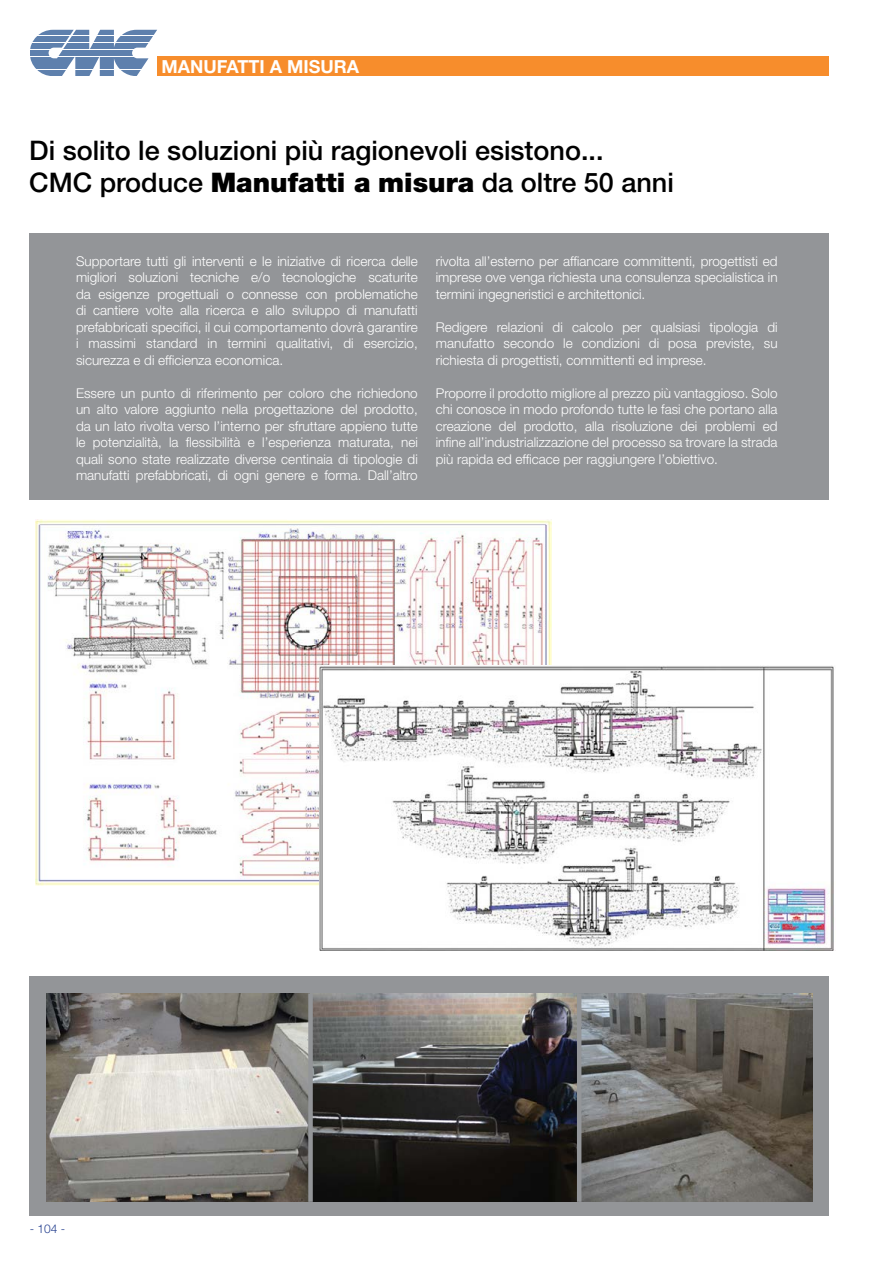
<style>
.page{position:relative;width:893px;height:1263px;background:#fff}
.page>*{position:absolute;margin:0;border:0;box-sizing:border-box;transform-origin:0 0}
.t1{font:500 27px/32.4px "Helvetica Neue LT Std";color:#000}
.t2{font:700 18px "Helvetica Neue LT Std";color:#fff}
.t3{font:300 13.5px/16.5px "Helvetica Neue LT Std";color:#fff;text-align:justify}
.t4{font:300 12px "Helvetica Neue LT Std";color:#25408f}
.s1{font-weight:900}
</style>
<div class="page">
<div style="left:29px;top:234px;width:800px;height:266px;background:#939598"></div>
<div style="left:157px;top:57px;width:672px;height:19px;background:#f78d2c"></div>
<svg style="left:38px;top:30px;width:119px;height:5px"></svg>
<svg style="left:32px;top:37px;width:121px;height:5px"></svg>
<svg style="left:30px;top:43px;width:119px;height:6px"></svg>
<svg style="left:30px;top:50px;width:103px;height:5px"></svg>
<svg style="left:30px;top:57px;width:119px;height:5px"></svg>
<svg style="left:32px;top:64px;width:113px;height:5px"></svg>
<svg style="left:38px;top:71px;width:102px;height:5px"></svg>
<img style="left:36px;top:519px;width:516px;height:366px">
<img style="left:319px;top:665px;width:515px;height:285px">
<div style="left:30px;top:976px;width:799px;height:239px;background:#939598"></div>
<img style="left:47px;top:993px;width:530px;height:209px">
<img style="left:581px;top:993px;width:231px;height:209px">
<div style="left:308px;top:993px;width:5px;height:209px;background:#939598"></div>
<h2 class="t2" style="left:161px;top:56px;width:29px">MANUFATTI</h2>
<h2 class="t2" style="left:270px;top:56px;width:31px">A MISURA</h2>
<h1 class="t1" style="left:29px;top:134px;width:646px">Di solito le soluzioni più ragionevoli esistono...<br>Cmc produce <span class="s1">Manufatti a misura</span> da oltre 50 anni</h1>
<p class="t3" style="left:76px;top:252px;width:343px">Supportare tutti gli interventi e le iniziative di ricerca delle migliori soluzioni tecniche e/o tecnologiche scaturite da esigenze progettuali o connesse con problematiche di cantiere volte alla ricerca e allo sviluppo di manufatti prefabbricati specifici, il cui comportamento dovrà garantire i massimi standard in termini qualitativi, di esercizio, sicurezza e di efficienza economica.</p>
<p class="t3" style="left:76px;top:384px;width:343px">Essere un punto di riferimento per coloro che richiedono un alto valore aggiunto nella progettazione del prodotto, da un lato rivolta verso l’interno per sfruttare appieno tutte le potenzialità, la flessibilità e l’esperienza maturata, nei quali sono state realizzate diverse centinaia di tipologie di manufatti prefabbricati, di ogni genere e forma. Dall’altro</p>
<p class="t3" style="left:436px;top:252px;width:343px">rivolta all’esterno per affiancare committenti, progettisti ed imprese ove venga richiesta una consulenza specialistica in termini ingegneristici e architettonici.</p>
<p class="t3" style="left:436px;top:318px;width:343px">Redigere relazioni di calcolo per qualsiasi tipologia di manufatto secondo le condizioni di posa previste, su richiesta di progettisti, committenti ed imprese.</p>
<p class="t3" style="left:436px;top:384px;width:343px">Proporre il prodotto migliore al prezzo più vantaggioso. Solo chi conosce in modo profondo tutte le fasi che portano alla creazione del prodotto, alla risoluzione dei problemi ed infine all’industrializzazione del processo sa trovare la strada più rapida ed efficace per raggiungere l’obiettivo.</p>
<p class="t4" style="left:30px;top:1221px;width:37px">- 104 -</p>
</div>
